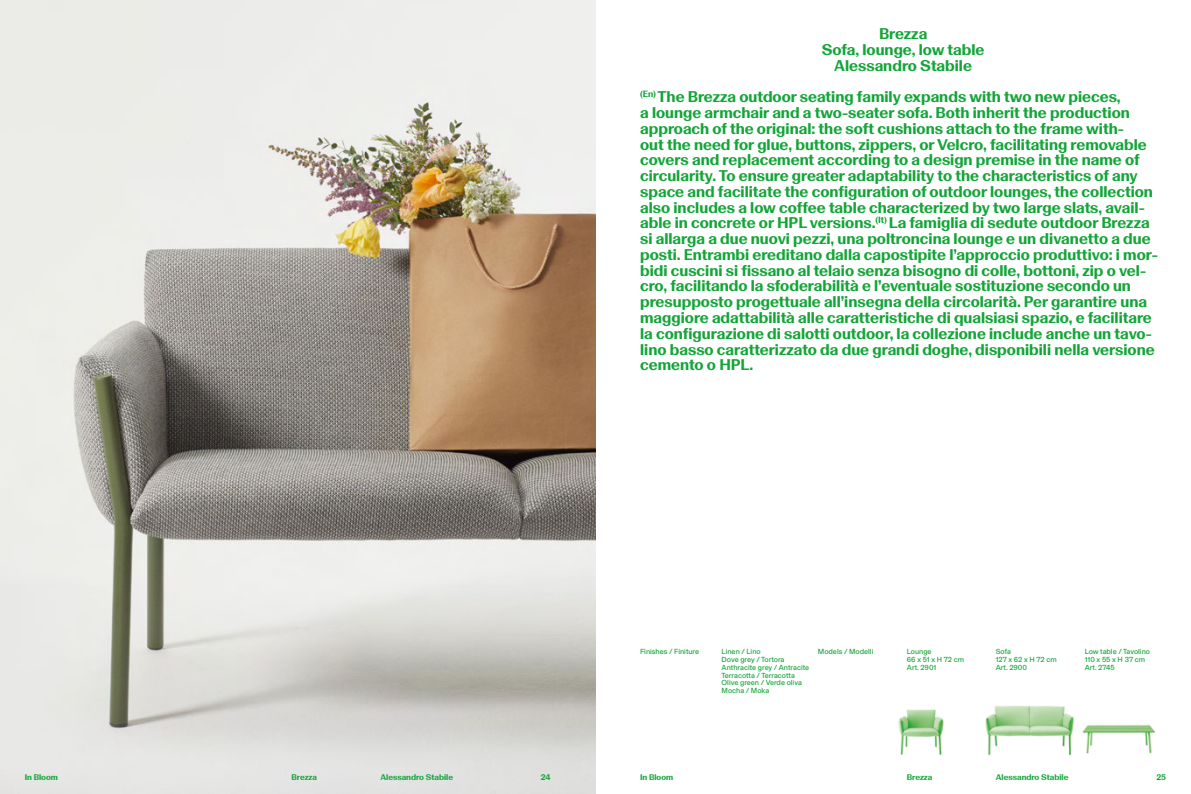
<style>
.page{position:relative;width:1191px;height:794px;background:#fff}
.page>*{position:absolute;margin:0;border:0;box-sizing:border-box;transform-origin:0 0}
.t1{font:700 15.75px/15.8px "Basel Classic";color:#13a538}
.t2{font:700 8.31px "Basel Classic";color:#13a538}
.t3{font:7.44px/7.9px "Basel Grotesk";color:#13a538}
</style>
<div class="page">
<img style="left:0;top:0;width:595px;height:794px">
<img style="left:985px;top:705px;width:89px;height:51px">
<img style="left:898px;top:709px;width:46px;height:47px">
<img style="left:1082px;top:725px;width:73px;height:29px">
<p class="t1" style="left:821px;top:25px;width:164px;text-align:center">Brezza<br>Sofa, lounge, low table<br>Alessandro Stabile</p>
<p class="t1" style="left:640px;top:88px;width:519px"><sup>(En)</sup> The Brezza outdoor seating family expands with two new pieces,<br>a lounge armchair and a two-seater sofa. Both inherit the production approach of the original: the soft cushions attach to the frame with-<br>out the need for glue, buttons, zippers, or Velcro, facilitating removable covers and replacement according to a design premise in the name of circularity. To ensure greater adaptability to the characteristics of any space and facilitate the configuration of outdoor lounges, the collection also includes a low coffee table characterized by two large slats, avail&shy;able in concrete or HPL versions.<sup>(It)</sup> La famiglia di sedute outdoor Brezza si allarga a due nuovi pezzi, una poltroncina lounge e un divanetto a due posti. Entrambi ereditano dalla capostipite l’approccio produttivo: i mor&shy;bidi cuscini si fissano al telaio senza bisogno di colle, bottoni, zip o vel&shy;cro, facilitando la sfoderabilità e l’eventuale sostituzione secondo un presupposto progettuale all’insegna della circolarità. Per garantire una maggiore adattabilità alle caratteristiche di qualsiasi spazio, e facilitare la configurazione di salotti outdoor, la collezione include anche un tavo&shy;lino basso caratterizzato da due grandi doghe, disponibili nella versione cemento o HPL.</p>
<p class="t3" style="left:640px;top:647px;width:61px">Finishes / Finiture</p>
<p class="t3" style="left:818px;top:647px;width:57px">Models / Modelli</p>
<p class="t3" style="left:721px;top:647px;width:89px">Linen / Lino<br>Dove grey / Tortora<br>Anthracite grey / Antracite<br>Terracotta / Terracotta<br>Olive green / Verde oliva<br>Mocha / Moka</p>
<p class="t3" style="left:907px;top:647px;width:59px">Lounge<br>66 x 51 x H 72 cm<br>Art. 2901</p>
<p class="t3" style="left:995px;top:647px;width:62px">Sofa<br>127 x 62 x H 72 cm<br>Art. 2900</p>
<p class="t3" style="left:1084px;top:647px;width:67px">Low table / Tavolino<br>110 x 55 x H 37 cm<br>Art. 2745</p>
<p class="t2" style="left:25px;top:771px;width:35px">In Bloom</p>
<p class="t2" style="left:291px;top:771px;width:27px">Brezza</p>
<p class="t2" style="left:380px;top:771px;width:74px">Alessandro Stabile</p>
<p class="t2" style="left:541px;top:771px;width:12px">24</p>
<p class="t2" style="left:640px;top:771px;width:35px">In Bloom</p>
<p class="t2" style="left:907px;top:771px;width:27px">Brezza</p>
<p class="t2" style="left:995px;top:771px;width:74px">Alessandro Stabile</p>
<p class="t2" style="left:1156px;top:771px;width:11px">25</p>
</div>
